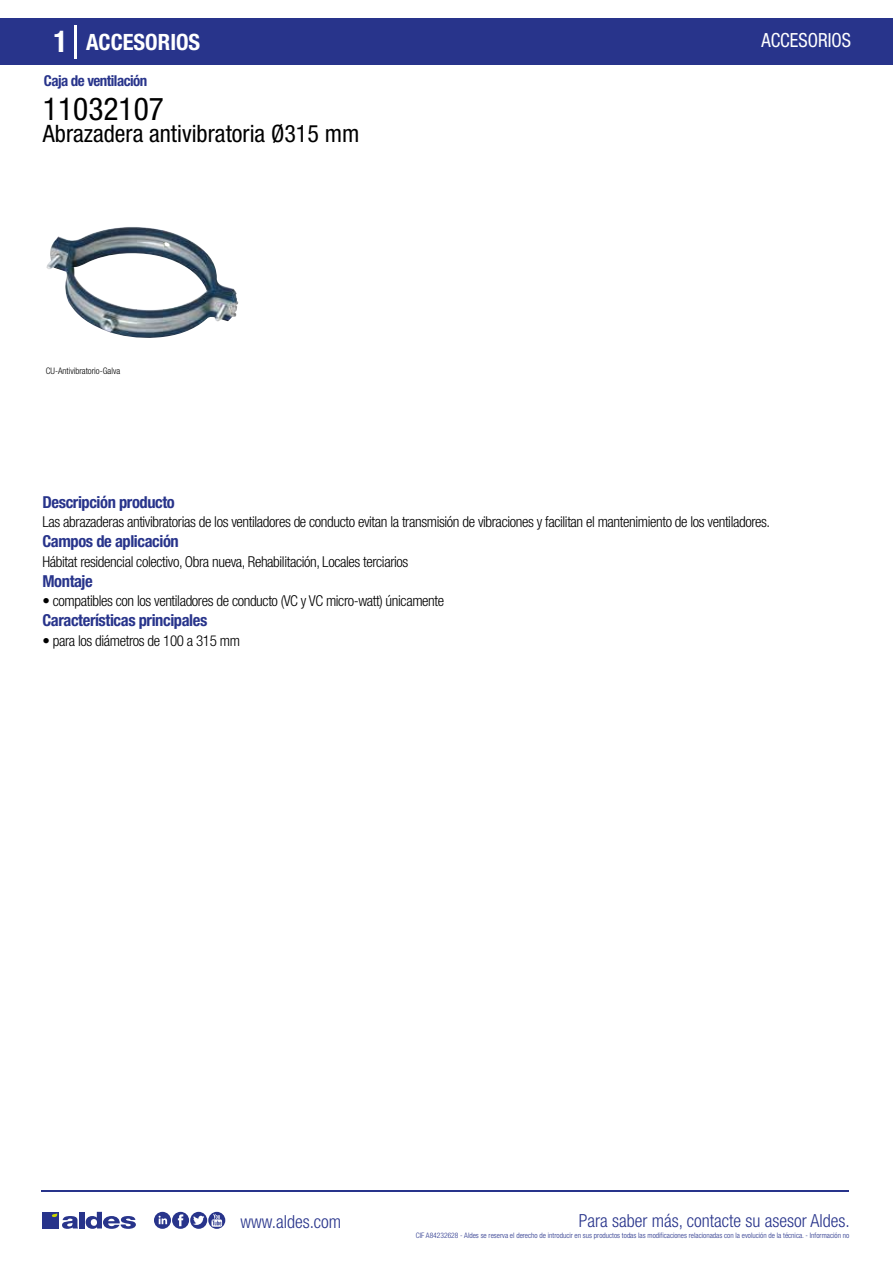
<style>
.page{position:relative;width:893px;height:1263px;background:#fff}
.page>*{position:absolute;margin:0;border:0;box-sizing:border-box;transform-origin:0 0}
.t1{font:condensed 31.5px "Helvetica Neue LT Std";color:#000}
.t2{font:condensed 24px "Helvetica Neue LT Std";color:#000}
.t3{font:700 condensed 22.5px "Helvetica Neue LT Std";color:#fff}
.t4{font:condensed 19.5px "Helvetica Neue LT Std";color:#fff;scale:.95 1}
.t5{font:300 condensed 18px "Helvetica Neue";color:#28348b}
.t6{font:700 condensed 16.5px "Helvetica Neue LT Std";letter-spacing:-.025em;color:#28348b}
.t7{font:300 condensed 15px "Helvetica Neue LT Std";letter-spacing:-.025em;color:#000}
.t8{font:700 condensed 15px "Helvetica Neue LT Std";letter-spacing:-.035em;color:#28348b}
.t9{font:300 condensed 9px "Helvetica Neue";color:#000}
.t10{font:300 condensed 7.5px "Helvetica Neue";color:#28348b}
.s1{font-size:30px}
</style>
<div class="page">
<div style="left:0;top:18px;width:893px;height:46px;background:#28348b"></div>
<hr style="left:74px;top:25px;width:2px;height:33px;background:#fff">
<img style="left:46px;top:227px;width:193px;height:111px">
<hr style="left:41px;top:1190px;width:808px;height:1px;background:#28348b">
<svg style="left:154px;top:1212px;width:71px;height:17px"></svg>
<div style="left:42px;top:1212px;width:17px;height:16px;background:#28348b"></div>
<div style="left:79px;top:1212px;width:5px;height:16px;background:#28348b"></div>
<svg style="left:86px;top:1212px;width:50px;height:17px"></svg>
<svg style="left:52px;top:1213px;width:26px;height:16px"></svg>
<h3 class="t3" style="left:54px;top:28px;width:148px"><span class="s1">1</span> ACCESORIOS</h3>
<h3 class="t4" style="left:761px;top:29px;width:96px">ACCESORIOS</h3>
<p class="t8" style="left:44px;top:71px;width:105px">Caja de ventilación</p>
<h1 class="t1" style="left:43px;top:91px;width:122px">11032107</h1>
<h2 class="t2" style="left:43px;top:120px;width:318px">Abrazadera antivibratoria Ø315 mm</h2>
<p class="t9" style="left:46px;top:365px;width:76px">CU-Antivibratorio-Galva</p>
<p class="t6" style="left:43px;top:492px;width:134px">Descripción producto</p>
<p class="t6" style="left:43px;top:531px;width:138px">Campos de aplicación</p>
<p class="t6" style="left:43px;top:571px;width:52px">Montaje</p>
<p class="t7" style="left:43px;top:513px;width:729px">Las abrazaderas antivibratorias de los ventiladores de conducto evitan la transmisión de vibraciones y facilitan el mantenimiento de los ventiladores.</p>
<p class="t7" style="left:43px;top:553px;width:367px">Hábitat residencial colectivo, Obra nueva, Rehabilitación, Locales terciarios</p>
<p class="t7" style="left:43px;top:592px;width:403px">• compatibles con los ventiladores de conducto (VC y VC micro-watt) únicamente</p>
<p class="t6" style="left:43px;top:610px;width:166px">Características principales</p>
<p class="t7" style="left:43px;top:632px;width:199px">• para los diámetros de 100 a 315 mm</p>
<p class="t5" style="left:240px;top:1211px;width:102px">www.aldes.com</p>
<p class="t5" style="left:579px;top:1211px;width:272px">Para saber más, contacte su asesor Aldes.</p>
<p class="t10" style="left:416px;top:1230px;width:435px">CIF A84232628 - Aldes se reserva el derecho de introducir en sus productos todas las modificaciones relacionadas con la evolución de la técnica. - Información no</p>
</div>
